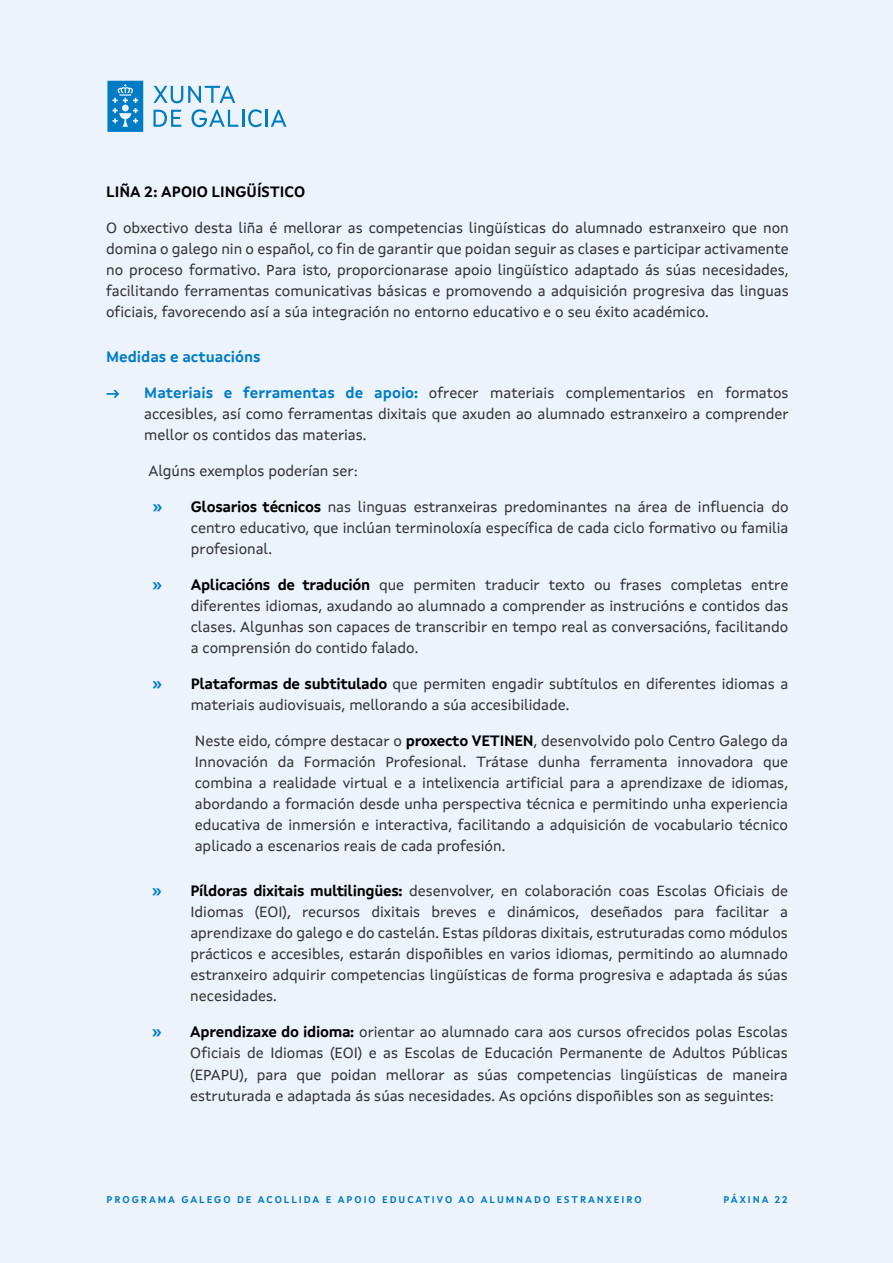
<style>
.page{position:relative;width:893px;height:1263px;background:#edf3fb}
.page>*{position:absolute;margin:0;border:0;box-sizing:border-box;transform-origin:0 0}
.t1{font:15px/21px "Xunta Sans";color:#313131;text-align:justify}
.t2{font:700 15px "Xunta Sans";color:#000}
.t3{font:700 15px "Xunta Sans";color:#007cc8}
.t4{font:700 9.75px "Xunta Sans";letter-spacing:.2em;color:#007bc4}
.s1{font-weight:700;color:#007cc8}
.s2{font-weight:700;color:#000}
</style>
<div class="page">
<svg style="left:107px;top:81px;width:36px;height:51px;background:#278fcd"></svg>
<svg style="left:153px;top:110px;width:29px;height:17px"></svg>
<svg style="left:191px;top:109px;width:70px;height:18px"></svg>
<hr style="left:265px;top:110px;width:3px;height:17px;background:#007bc4">
<svg style="left:271px;top:110px;width:15px;height:17px"></svg>
<svg style="left:153px;top:86px;width:82px;height:17px"></svg>
<p class="t2" style="left:106px;top:186px;width:200px">LIÑA 2: APOIO LINGÜÍSTICO</p>
<p class="t1" style="left:106px;top:219px;width:684px">O obxectivo desta liña é mellorar as competencias lingüísticas do alumnado estranxeiro que non domina o galego nin o español, co fin de garantir que poidan seguir as clases e participar activamente no proceso formativo. Para isto, proporcionarase apoio lingüístico adaptado ás súas necesidades, facilitando ferramentas comunicativas básicas e promovendo a adquisición progresiva das linguas oficiais, favorecendo así a súa integración no entorno educativo e o seu éxito académico.</p>
<p class="t3" style="left:106px;top:351px;width:156px">Medidas e actuacións</p>
<p class="t1" style="left:144px;top:384px;width:646px;text-indent:-38px"><span class="s1">→ Materiais e ferramentas de apoio:</span> ofrecer materiais complementarios en formatos accesibles, así como ferramentas dixitais que axuden ao alumnado estranxeiro a comprender mellor os contidos das materias.</p>
<p class="t1" style="left:148px;top:462px;width:211px">Algúns exemplos poderían ser:</p>
<p class="t1" style="left:191px;top:498px;width:599px;text-indent:-38px"><span class="s1">»</span> <span class="s2">Glosarios técnicos</span> nas linguas estranxeiras predominantes na área de influencia do centro educativo, que inclúan terminoloxía específica de cada ciclo formativo ou familia profesional.</p>
<p class="t1" style="left:191px;top:576px;width:599px;text-indent:-38px"><span class="s1">»</span> <span class="s2">Aplicacións de tradución</span> que permiten traducir texto ou frases completas entre diferentes idiomas, axudando ao alumnado a comprender as instrucións e contidos das clases. Algunhas son capaces de transcribir en tempo real as conversacións, facilitando a comprensión do contido falado.</p>
<p class="t1" style="left:191px;top:675px;width:599px;text-indent:-38px"><span class="s1">»</span> <span class="s2">Plataformas de subtitulado</span> que permiten engadir subtítulos en diferentes idiomas a materiais audiovisuais, mellorando a súa accesibilidade.</p>
<p class="t1" style="left:195px;top:732px;width:595px">Neste eido, cómpre destacar o <span class="s2">proxecto VETINEN</span>, desenvolvido polo Centro Galego da Innovación da Formación Profesional. Trátase dunha ferramenta innovadora que combina a realidade virtual e a intelixencia artificial para a aprendizaxe de idiomas, abordando a formación desde unha perspectiva técnica e permitindo unha experiencia educativa de inmersión e interactiva, facilitando a adquisición de vocabulario técnico aplicado a escenarios reais de cada profesión.</p>
<p class="t1" style="left:190px;top:882px;width:599px;text-indent:-38px"><span class="s1">»</span> <span class="s2">Píldoras dixitais multilingües:</span> desenvolver, en colaboración coas Escolas Oficiais de Idiomas (EOI), recursos dixitais breves e dinámicos, deseñados para facilitar a aprendizaxe do galego e do castelán. Estas píldoras dixitais, estruturadas como módulos prácticos e accesibles, estarán dispoñibles en varios idiomas, permitindo ao alumnado estranxeiro adquirir competencias lingüísticas de forma progresiva e adaptada ás súas necesidades.</p>
<p class="t1" style="left:190px;top:1023px;width:599px;text-indent:-38px"><span class="s1">»</span> <span class="s2">Aprendizaxe do idioma:</span> orientar ao alumnado cara aos cursos ofrecidos polas Escolas Oficiais de Idiomas (EOI) e as Escolas de Educación Permanente de Adultos Públicas (EPAPU), para que poidan mellorar as súas competencias lingüísticas de maneira estruturada e adaptada ás súas necesidades. As opcións dispoñibles son as seguintes:</p>
<p class="t4" style="left:107px;top:1195px;width:537px">PROGRAMA GALEGO DE ACOLLIDA E APOIO EDUCATIVO AO ALUMNADO ESTRANXEIRO</p>
<p class="t4" style="left:723px;top:1195px;width:65px">PÁXINA 22</p>
</div>
